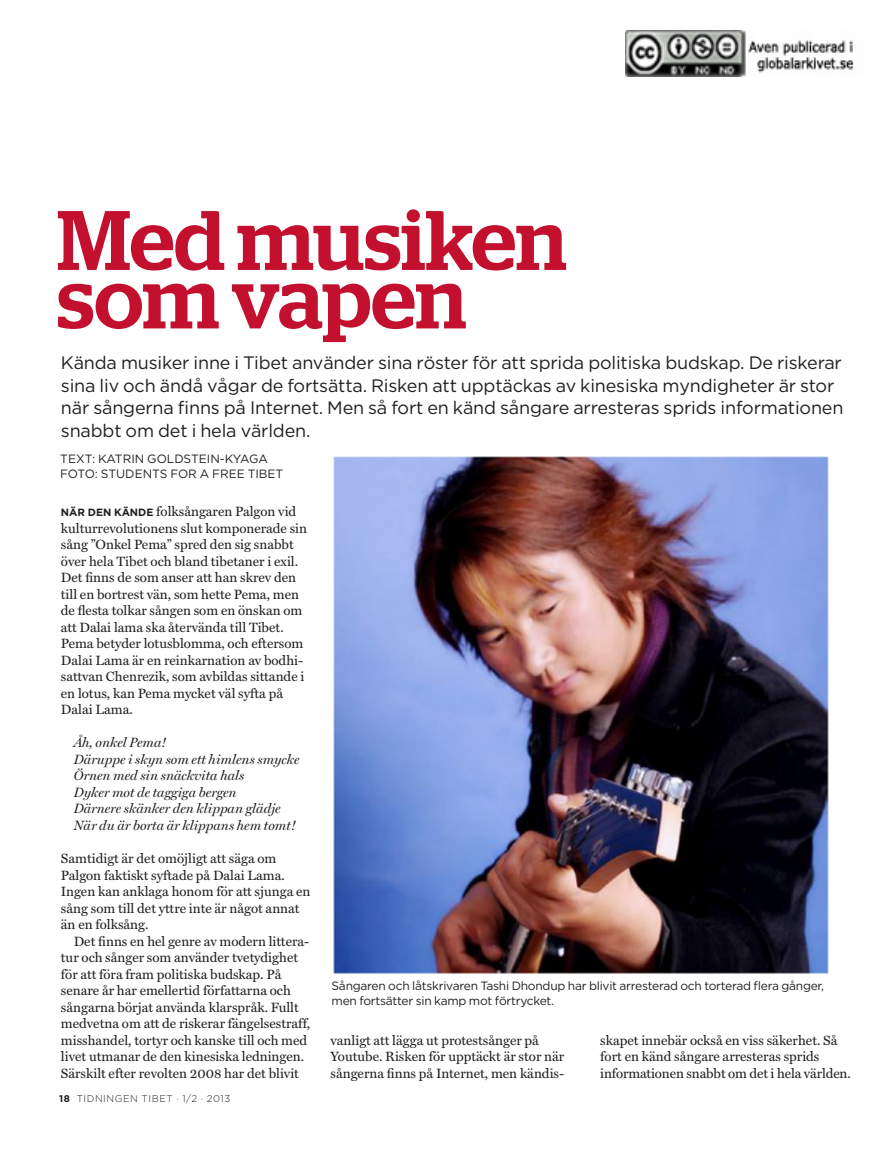
<style>
.page{position:relative;width:893px;height:1149px;background:#fff}
.page>*{position:absolute;margin:0;border:0;box-sizing:border-box;transform-origin:0 0}
.t1{font:500 84px "Stag";color:#c3102f}
.t2{font:18px/22.5px "Gotham";letter-spacing:-.01em;color:#231f20}
.t3{font:13.5px/16.5px "Miller Text Roman";color:#231f20}
.t4{font:italic 13.5px/16.5px "Miller Display";color:#231f20}
.t5{font:12px/15px "Gotham";letter-spacing:-.02em;color:#231f20}
.t6{font:300 9.75px "Gotham";letter-spacing:.06em;color:#231f20}
.s1{font-family:"Gotham";font-weight:700;font-size:10.5px}
.s2{font-weight:700}
</style>
<div class="page">
<img style="left:333px;top:456px;width:496px;height:517px">
<img style="left:625px;top:31px;width:228px;height:46px">
<h1 class="t1" style="left:57px;top:191px;width:511px">Med musiken</h1>
<h1 class="t1" style="left:57px;top:249px;width:411px">som vapen</h1>
<p class="t2" style="left:61px;top:351px;width:784px">Kända musiker inne i Tibet använder sina röster för att sprida politiska budskap. De riskerar sina liv och ändå vågar de fortsätta. Risken att upptäckas av kinesiska myndigheter är stor när sångerna finns på Internet. Men så fort en känd sångare arresteras sprids informationen snabbt om det i hela världen.</p>
<p class="t5" style="left:60px;top:451px;width:63px">t ext: katrin</p>
<p class="t5" style="left:147px;top:451px;width:7px">goldst</p>
<p class="t5" style="left:199px;top:451px;width:71px">ein -kyaga</p>
<p class="t5" style="left:60px;top:466px;width:12px">foto</p>
<p class="t5" style="left:95px;top:466px;width:9px">: stud</p>
<p class="t5" style="left:135px;top:466px;width:17px">ents</p>
<p class="t5" style="left:170px;top:466px;width:112px">for a free ti bet</p>
<p class="t3" style="left:61px;top:503px;width:248px"><span class="s1">NÄR DEN KÄNDE</span> folksångaren Palgon vid kulturrevolutionens slut komponerade sin sång ”Onkel Pema” spred den sig snabbt över hela Tibet och bland tibetaner i exil.<br>Det finns de som anser att han skrev den till en bortrest vän, som hette Pema, men de flesta tolkar sången som en önskan om att Dalai lama ska återvända till Tibet.<br>Pema betyder lotusblomma, och eftersom Dalai Lama är en reinkarnation av bodhi&shy;sattvan Chenrezik, som avbildas sittande i en lotus, kan Pema mycket väl syfta på Dalai Lama.</p>
<p class="t4" style="left:74px;top:734px;width:227px">Åh, onkel Pema!<br>Däruppe i skyn som ett himlens smycke<br>Örnen med sin snäckvita hals<br>Dyker mot de taggiga bergen<br>Därnere skänker den klippan glädje<br>När du är borta är klippans hem tomt!</p>
<p class="t3" style="left:61px;top:849px;width:251px">Samtidigt är det omöjligt att säga om Palgon faktiskt syftade på Dalai Lama.<br>Ingen kan anklaga honom för att sjunga en sång som till det yttre inte är något annat än en folksång.</p>
<p class="t3" style="left:61px;top:932px;width:251px;text-indent:13px">Det finns en hel genre av modern littera&shy;tur och sånger som använder tvetydighet för att föra fram politiska budskap. På senare år har emellertid författarna och sångarna börjat använda klarspråk. Fullt medvetna om att de riskerar fängelsestraff, misshandel, tortyr och kanske till och med livet utmanar de den kinesiska ledningen.<br>Särskilt efter revolten 2008 har det blivit</p>
<p class="t6" style="left:59px;top:1093px;width:173px"><span class="s2">18</span> TIDNINGEN TIBET · 1/2 · 2013</p>
<p class="t5" style="left:332px;top:977px;width:494px">Sångaren och låtskrivaren Tashi Dhondup har blivit arresterad och torterad flera gånger, men fortsätter sin kamp mot förtrycket.</p>
<p class="t3" style="left:331px;top:1031px;width:235px">vanligt att lägga ut protestsånger på<br>Youtube. Risken för upptäckt är stor när sångerna finns på Internet, men kändis-</p>
<p class="t3" style="left:600px;top:1031px;width:252px">skapet innebär också en viss säkerhet. Så fort en känd sångare arresteras sprids informationen snabbt om det i hela världen.</p>
</div>
